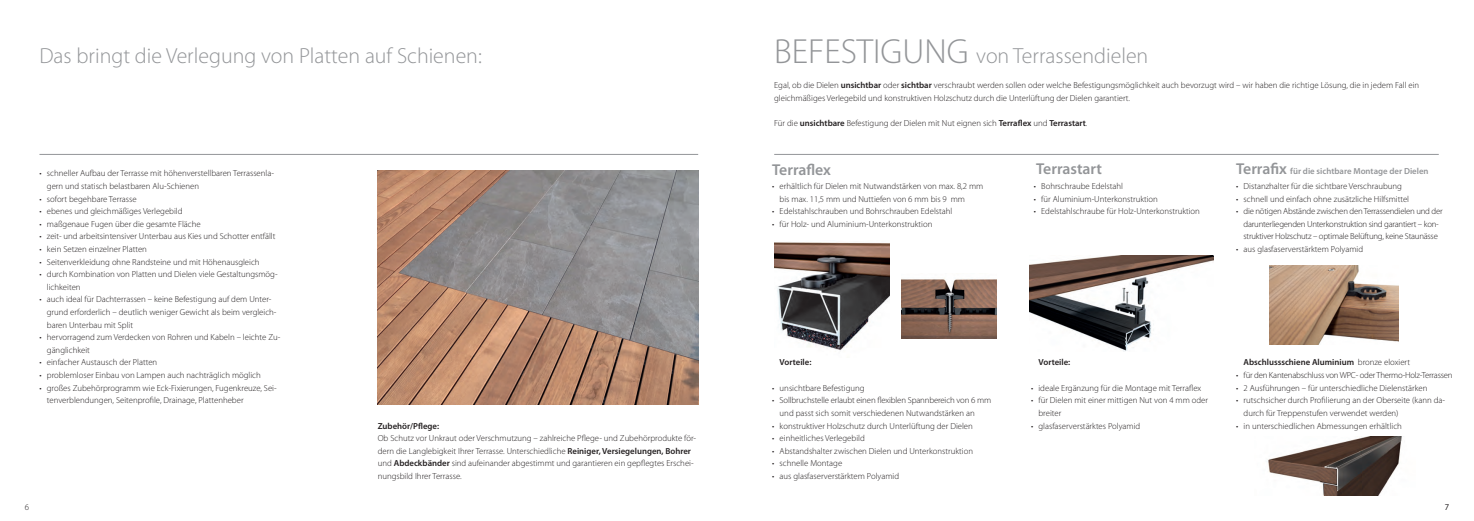
<style>
.page{position:relative;width:1474px;height:521px;background:#fff}
.page>*{position:absolute;margin:0;border:0;box-sizing:border-box;transform-origin:0 0}
.t1{font:300 21.88px "Myriad Pro";color:#939598}
.t2{font:600 15.75px "Myriad Pro";color:#939598}
.t3{font:300 8.75px/12.6px "Myriad Pro";color:#231f20}
.t4{font:300 8.75px/12.6px "Myriad Pro";letter-spacing:-.025em;color:#231f20;text-align:center}
.t5{font:600 8.75px "Myriad Pro";color:#231f20}
.t6{font:600 8.75px "Myriad Pro";color:#939598}
.s1{font-weight:600}
.s2{font-size:35px}
.s3{font-size:15.75px}
.s4{font-weight:300}
</style>
<div class="page">
<hr style="left:774px;top:154px;width:664px;height:1px;background:#939598">
<hr style="left:39px;top:154px;width:659px;height:1px;background:#939598">
<img style="left:774px;top:242px;width:116px;height:109px">
<img style="left:902px;top:278px;width:94px;height:61px">
<img style="left:1269px;top:265px;width:129px;height:79px">
<img style="left:1268px;top:436px;width:134px;height:59px">
<img style="left:1029px;top:255px;width:184px;height:97px">
<img style="left:378px;top:170px;width:320px;height:234px">
<h1 class="t1" style="left:39px;top:47px;width:444px">Das bringt die Verlegung von Platten auf Schienen:</h1>
<p class="t3" style="left:47px;top:168px;width:229px;text-indent:-7px">• schneller Aufbau der Terrasse mit höhenverstellbaren Terrassenla&shy;gern und statisch belastbaren Alu-Schienen</p>
<p class="t3" style="left:39px;top:193px;width:99px">• sofort begehbare Terrasse</p>
<p class="t3" style="left:39px;top:206px;width:145px">• ebenes und gleichmäßiges Verlegebild</p>
<p class="t3" style="left:39px;top:218px;width:163px">• maßgenaue Fugen über die gesamte Fläche</p>
<p class="t3" style="left:39px;top:231px;width:237px">• zeit- und arbeitsintensiver Unterbau aus Kies und Schotter entfällt</p>
<p class="t3" style="left:39px;top:244px;width:109px">• kein Setzen einzelner Platten</p>
<p class="t3" style="left:39px;top:256px;width:222px">• Seitenverkleidung ohne Randsteine und mit Höhenausgleich</p>
<p class="t3" style="left:47px;top:269px;width:232px;text-indent:-7px">• durch Kombination von Platten und Dielen viele Gestaltungsmög&shy;lichkeiten</p>
<p class="t3" style="left:47px;top:294px;width:231px;text-indent:-7px">• auch ideal für Dachterrassen – keine Befestigung auf dem Unter&shy;grund erforderlich – deutlich weniger Gewicht als beim vergleich&shy;baren Unterbau mit Split</p>
<p class="t3" style="left:47px;top:332px;width:235px;text-indent:-7px">• hervorragend zum Verdecken von Rohren und Kabeln – leichte Zu&shy;gänglichkeit</p>
<p class="t3" style="left:39px;top:357px;width:119px">• einfacher Austausch der Platten</p>
<p class="t3" style="left:39px;top:370px;width:223px">• problemloser Einbau von Lampen auch nachträglich möglich</p>
<p class="t3" style="left:47px;top:382px;width:231px;text-indent:-7px">• großes Zubehörprogramm wie Eck-Fixierungen, Fugenkreuze, Sei&shy;tenverblendungen, Seitenprofile, Drainage, Plattenheber</p>
<p class="t5" style="left:378px;top:422px;width:63px">Zubehör/Pflege:</p>
<p class="t3" style="left:378px;top:433px;width:320px">Ob Schutz vor Unkraut oder Verschmutzung – zahlreiche Pflege- und Zubehörprodukte för&shy;dern die Langlebigkeit Ihrer Terrasse. Unterschiedliche <span class="s1">Reiniger, Versiegelungen, Bohrer </span>und <span class="s1">Abdeckbänder</span> sind aufeinander abgestimmt und garantieren ein gepflegtes Erschei&shy;nungsbild Ihrer Terrasse.</p>
<h1 class="t1" style="left:774px;top:48px;width:375px"><span class="s2">BEFESTIGUNG</span> von Terrassendielen</h1>
<p class="t3" style="left:774px;top:80px;width:646px">Egal, ob die Dielen <span class="s1">unsichtbar</span> oder <span class="s1">sichtbar</span> verschraubt werden sollen oder welche Befestigungsmöglichkeit auch bevorzugt wird – wir haben die richtige Lösung, die in jedem Fall ein gleichmäßiges Verlegebild und konstruktiven Holzschutz durch die Unterlüftung der Dielen garantiert.</p>
<p class="t3" style="left:774px;top:118px;width:315px">Für die <span class="s1">unsichtbare</span> Befestigung der Dielen mit Nut eignen sich <span class="s1">Terraflex</span> und <span class="s1">Terrastart</span>.</p>
<h2 class="t2" style="left:772px;top:164px;width:60px">Terraflex</h2>
<h2 class="t2" style="left:1036px;top:163px;width:67px">Terrastart</h2>
<p class="t6" style="left:1236px;top:168px;width:194px"><span class="s3">Terrafix</span> für die sichtbare Montage der Dielen</p>
<p class="t3" style="left:779px;top:181px;width:205px;text-indent:-7px">• erhältlich für Dielen mit Nutwandstärken von max. 8,2 mm bis max. 11,5 mm und Nuttiefen von 6 mm bis 9 mm</p>
<p class="t3" style="left:772px;top:206px;width:182px">• Edelstahlschrauben und Bohrschrauben Edelstahl</p>
<p class="t3" style="left:772px;top:218px;width:162px">• für Holz- und Aluminium-Unterkonstruktion</p>
<p class="t3" style="left:1236px;top:181px;width:167px">• Distanzhalter für die sichtbare Verschraubung</p>
<p class="t3" style="left:1236px;top:193px;width:174px">• schnell und einfach ohne zusätzliche Hilfsmittel</p>
<p class="t4" style="left:1236px;top:206px;width:208px">• die nötigen Abstände zwischen den Terrassendielen und der darunterliegenden Unterkonstruktion sind garantiert – kon&shy;struktiver Holzschutz – optimale Belüftung, keine Staunässe</p>
<p class="t3" style="left:1236px;top:244px;width:128px">• aus glasfaserverstärktem Polyamid</p>
<p class="t3" style="left:1033px;top:181px;width:91px">• Bohrschraube Edelstahl</p>
<p class="t3" style="left:1033px;top:193px;width:126px">• für Aluminium-Unterkonstruktion</p>
<p class="t3" style="left:1033px;top:206px;width:168px">• Edelstahlschraube für Holz-Unterkonstruktion</p>
<p class="t5" style="left:779px;top:359px;width:33px">Vorteile:</p>
<p class="t3" style="left:772px;top:382px;width:94px">• unsichtbare Befestigung</p>
<p class="t3" style="left:779px;top:395px;width:213px;text-indent:-7px">• Sollbruchstelle erlaubt einen flexiblen Spannbereich von 6 mm und passt sich somit verschiedenen Nutwandstärken an</p>
<p class="t3" style="left:772px;top:420px;width:202px">• konstruktiver Holzschutz durch Unterlüftung der Dielen</p>
<p class="t3" style="left:772px;top:433px;width:94px">• einheitliches Verlegebild</p>
<p class="t3" style="left:772px;top:445px;width:202px">• Abstandshalter zwischen Dielen und Unterkonstruktion</p>
<p class="t3" style="left:772px;top:458px;width:72px">• schnelle Montage</p>
<p class="t3" style="left:772px;top:470px;width:128px">• aus glasfaserverstärktem Polyamid</p>
<p class="t5" style="left:1038px;top:359px;width:33px">Vorteile:</p>
<p class="t3" style="left:1031px;top:382px;width:172px">• ideale Ergänzung für die Montage mit Terraflex</p>
<p class="t3" style="left:1038px;top:395px;width:171px;text-indent:-7px">• für Dielen mit einer mittigen Nut von 4 mm oder breiter</p>
<p class="t3" style="left:1031px;top:420px;width:111px">• glasfaserverstärktes Polyamid</p>
<p class="t5" style="left:1243px;top:359px;width:168px">Abschlussschiene Aluminium <span class="s4">bronze eloxiert</span></p>
<p class="t4" style="left:1236px;top:370px;width:218px">• für den Kantenabschluss von WPC- oder Thermo-Holz-Terrassen</p>
<p class="t3" style="left:1236px;top:382px;width:193px">• 2 Ausführungen – für unterschiedliche Dielenstärken</p>
<p class="t3" style="left:1243px;top:395px;width:203px;text-indent:-7px">• rutschsicher durch Profilierung an der Oberseite (kann da&shy;durch für Treppenstufen verwendet werden)</p>
<p class="t3" style="left:1236px;top:420px;width:167px">• in unterschiedlichen Abmessungen erhältlich</p>
<p class="t3" style="left:25px;top:502px;width:6px">6</p>
<p class="t3" style="left:1444px;top:502px;width:6px">7</p>
</div>
